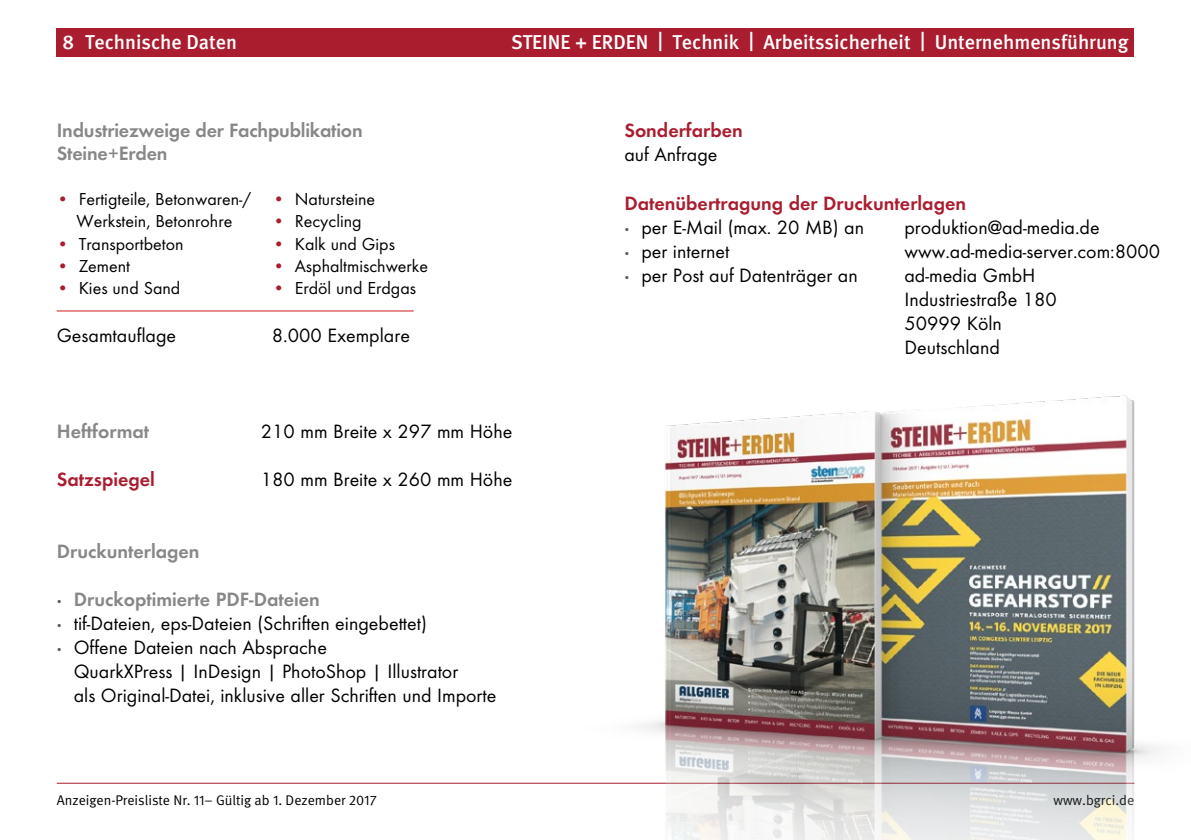
<style>
.page{position:relative;width:1191px;height:840px;background:#fff}
.page>*{position:absolute;margin:0;border:0;box-sizing:border-box;transform-origin:0 0}
.t1{font:20px/24px "Futura T";color:#000}
.t2{font:600 20px/24px "Futura T";color:#a91d2f}
.t3{font:500 20px "DGUV Meta";color:#fff}
.t4{font:600 20px/23px "Futura T";letter-spacing:-.01em;color:#878787}
.t5{font:18px/22px "Futura T";color:#000}
.t6{font:14px "DGUV Meta";color:#000}
.s1{color:#a91d2f}
.s2{font-weight:600;color:#575756}
.s3{font-weight:600;color:#878787}
.s4{color:#575756}
.s5{font-weight:400;color:#000}
</style>
<div class="page">
<hr style="left:57px;top:782px;width:1077px;height:1px;background:#a91d2f">
<img style="left:377px;top:311px;width:784px;height:528px">
<div style="left:57px;top:28px;width:1077px;height:29px;background:#a91d2f"></div>
<hr style="left:57px;top:310px;width:357px;height:1px;background:#cd171a">
<p class="t3" style="left:62px;top:31px;width:176px">8 Technische Daten</p>
<p class="t3" style="left:511px;top:31px;width:619px">STEINE + ERDEN | Technik | Arbeitssicherheit | Unternehmensführung</p>
<p class="t4" style="left:57px;top:119px;width:307px">Industriezweige der Fachpublikation<br>Steine+Erden</p>
<p class="t5" style="left:77px;top:188px;width:300px;text-indent:-20px"><span class="s1">•</span> Fertigteile, Betonwaren-/ <span class="s1">•</span> Natursteine<br>Werkstein, Betonrohre</p>
<p class="t5" style="left:273px;top:210px;width:90px"><span class="s1">•</span> Recycling</p>
<p class="t5" style="left:57px;top:232px;width:128px"><span class="s1">•</span> Transportbeton</p>
<p class="t5" style="left:273px;top:232px;width:124px"><span class="s1">•</span> Kalk und Gips</p>
<p class="t5" style="left:57px;top:254px;width:75px"><span class="s1">•</span> Zement</p>
<p class="t5" style="left:273px;top:254px;width:157px"><span class="s1">•</span> Asphaltmischwerke</p>
<p class="t5" style="left:57px;top:276px;width:125px"><span class="s1">•</span> Kies und Sand</p>
<p class="t5" style="left:273px;top:276px;width:145px"><span class="s1">•</span> Erdöl und Erdgas</p>
<p class="t1" style="left:57px;top:322px;width:121px">Gesamtauflage</p>
<p class="t1" style="left:272px;top:322px;width:139px">8.000 Exemplare</p>
<p class="t4" style="left:57px;top:419px;width:94px">Heftformat</p>
<p class="t1" style="left:261px;top:418px;width:253px">210 mm Breite x 297 mm Höhe</p>
<p class="t2" style="left:57px;top:466px;width:100px">Satzspiegel</p>
<p class="t1" style="left:261px;top:466px;width:253px">180 mm Breite x 260 mm Höhe</p>
<p class="t4" style="left:57px;top:539px;width:144px">Druckunterlagen</p>
<p class="t1" style="left:57px;top:586px;width:372px"><span class="s2">·</span> <span class="s3">Druckoptimierte PDF-Dateien<br></span><span class="s2">·</span> tif-Dateien, eps-Dateien (Schriften eingebettet) <span class="s2">·</span> Offene Dateien nach Absprache</p>
<p class="t1" style="left:74px;top:658px;width:424px">QuarkXPress | InDesign | PhotoShop | Illustrator<br>als Original-Datei, inklusive aller Schriften und Importe</p>
<p class="t2" style="left:624px;top:118px;width:120px">Sonderfarben</p>
<p class="t1" style="left:624px;top:142px;width:95px">auf Anfrage</p>
<p class="t2" style="left:624px;top:190px;width:343px">Datenübertragung der Druckunterlagen <span class="s4">·</span> <span class="s5">per E-Mail (max. 20 MB) an</span></p>
<p class="t1" style="left:904px;top:214px;width:197px">produktion@ad-media.de</p>
<p class="t1" style="left:624px;top:238px;width:107px"><span class="s2">·</span> per internet</p>
<p class="t1" style="left:904px;top:238px;width:257px">www.ad-media-server.com:8000</p>
<p class="t1" style="left:624px;top:262px;width:235px"><span class="s2">·</span> per Post auf Datenträger an</p>
<p class="t1" style="left:904px;top:262px;width:154px">ad-media GmbH<br>Industriestraße 180<br>50999 Köln<br>Deutschland</p>
<p class="t6" style="left:57px;top:791px;width:321px">Anzeigen-Preisliste Nr. 11– Gültig ab 1. Dezember 2017</p>
<p class="t6" style="left:1053px;top:791px;width:82px">www.bgrci.de</p>
</div>
